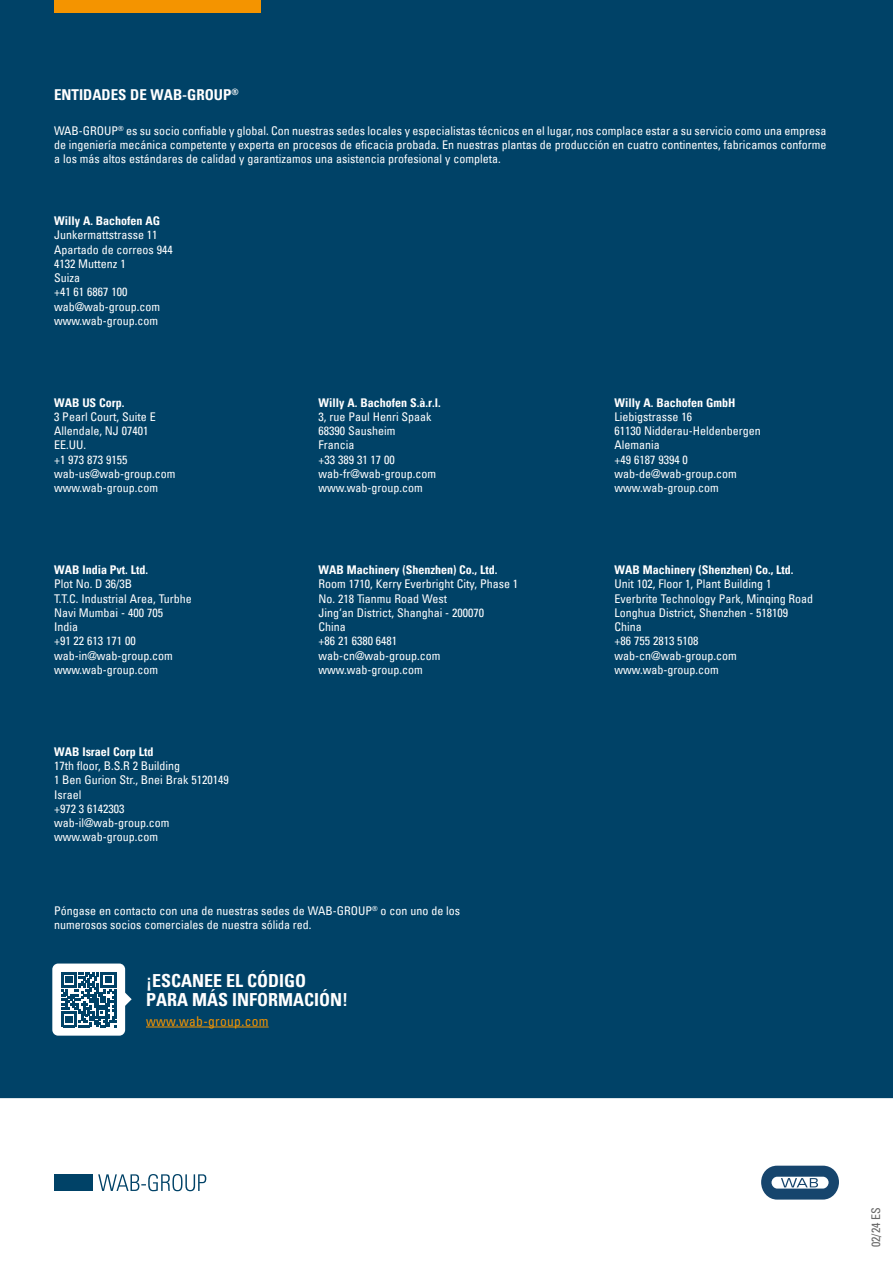
<style>
.page{position:relative;width:893px;height:1263px;background:#fff}
.page>*{position:absolute;margin:0;border:0;box-sizing:border-box;transform-origin:0 0}
.t1{font:700 condensed 18px/19.5px "Univers";color:#fff}
.t2{font:700 condensed 15px "Univers";color:#fff}
.t3{font:condensed 13.5px "Univers LT";letter-spacing:.025em;color:#f49400}
.t4{font:condensed 12px/14.2px "Univers LT";color:#fff}
.t5{font:700 condensed 12px "Univers";color:#fff}
.t6{font:condensed 12px "Univers LT";color:#656565}
</style>
<div class="page">
<div style="left:0;top:0;width:893px;height:1098px;background:#004267"></div>
<div style="left:54px;top:0;width:207px;height:13px;background:#f49400"></div>
<svg style="left:98px;top:1174px;width:108px;height:17px"></svg>
<div style="left:54px;top:1174px;width:38px;height:17px;background:#004267"></div>
<svg style="left:761px;top:1166px;width:78px;height:33px"></svg>
<hr style="left:146px;top:1027px;width:123px;height:1px;background:#f49400">
<div style="left:52px;top:963px;width:73px;height:73px;background:#fff;border-radius:6px"></div>
<svg style="left:61px;top:972px;width:71px;height:55px"></svg>
<p class="t2" style="left:54px;top:89px;width:186px">ENTIDADES DE WAB-GROUP<sup>®</sup></p>
<p class="t4" style="left:54px;top:123px;width:774px;text-align:justify">WAB-GROUP<sup>®</sup> es su socio confiable y global. Con nuestras sedes locales y especialistas técnicos en el lugar, nos complace estar a su servicio como una empresa de ingeniería mecánica competente y experta en procesos de eficacia probada. En nuestras plantas de producción en cuatro continentes, fabricamos conforme a los más altos estándares de calidad y garantizamos una asistencia profesional y completa.</p>
<p class="t5" style="left:54px;top:216px;width:108px">Willy A. Bachofen AG</p>
<p class="t4" style="left:54px;top:228px;width:120px">Junkermattstrasse 11<br>Apartado de correos 944<br>4132 Muttenz 1<br>Suiza<br>+41 61 6867 100 wab@wab-group.com www.wab-group.com</p>
<p class="t5" style="left:54px;top:398px;width:72px">WAB US Corp.</p>
<p class="t4" style="left:54px;top:409px;width:123px">3 Pearl Court, Suite E<br>Allendale, NJ 07401<br>EE.UU.<br>+1 973 873 9155 wab-us@wab-group.com www.wab-group.com</p>
<p class="t5" style="left:54px;top:565px;width:96px">WAB India Pvt. Ltd.</p>
<p class="t4" style="left:54px;top:577px;width:139px">Plot No. D 36/3B<br>T.T.C. Industrial Area, Turbhe<br>Navi Mumbai - 400 705<br>India<br>+91 22 613 171 00 wab-in@wab-group.com www.wab-group.com</p>
<p class="t5" style="left:54px;top:747px;width:101px">WAB Israel Corp Ltd</p>
<p class="t4" style="left:54px;top:758px;width:176px">17th floor, B.S.R 2 Building<br>1 Ben Gurion Str., Bnei Brak 5120149<br>Israel<br>+972 3 6142303 wab-il@wab-group.com www.wab-group.com</p>
<p class="t5" style="left:319px;top:398px;width:124px">Willy A. Bachofen S.à.r.l.</p>
<p class="t4" style="left:319px;top:409px;width:119px">3, rue Paul Henri Spaak<br>68390 Sausheim<br>Francia<br>+33 389 31 17 00 wab-fr@wab-group.com www.wab-group.com</p>
<p class="t5" style="left:318px;top:565px;width:181px">WAB Machinery (Shenzhen) Co., Ltd.</p>
<p class="t4" style="left:318px;top:577px;width:201px">Room 1710, Kerry Everbright City, Phase 1<br>No. 218 Tianmu Road West<br>Jing‘an District, Shanghai - 200070<br>China<br>+86 21 6380 6481 wab-cn@wab-group.com www.wab-group.com</p>
<p class="t4" style="left:54px;top:903px;width:408px">Póngase en contacto con una de nuestras sedes de WAB-GROUP<sup>®</sup> o con uno de los numerosos socios comerciales de nuestra sólida red.</p>
<h1 class="t1" style="left:146px;top:972px;width:204px">¡ESCANEE EL CÓDIGO<br>PARA MÁS INFORMACIÓN!</h1>
<p class="t3" style="left:146px;top:1012px;width:124px">www.wab-group.com</p>
<p class="t5" style="left:615px;top:398px;width:122px">Willy A. Bachofen GmbH</p>
<p class="t4" style="left:615px;top:409px;width:148px">Liebigstrasse 16<br>61130 Nidderau-Heldenbergen<br>Alemania<br>+49 6187 9394 0 wab-de@wab-group.com www.wab-group.com</p>
<p class="t5" style="left:615px;top:565px;width:181px">WAB Machinery (Shenzhen) Co., Ltd.</p>
<p class="t4" style="left:615px;top:577px;width:200px">Unit 102, Floor 1, Plant Building 1<br>Everbrite Technology Park, Minqing Road<br>Longhua District, Shenzhen - 518109<br>China<br>+86 755 2813 5108 wab-cn@wab-group.com www.wab-group.com</p>
<p class="t6" style="left:868px;top:1247px;width:42px;rotate:-90deg">02/24 ES</p>
</div>
